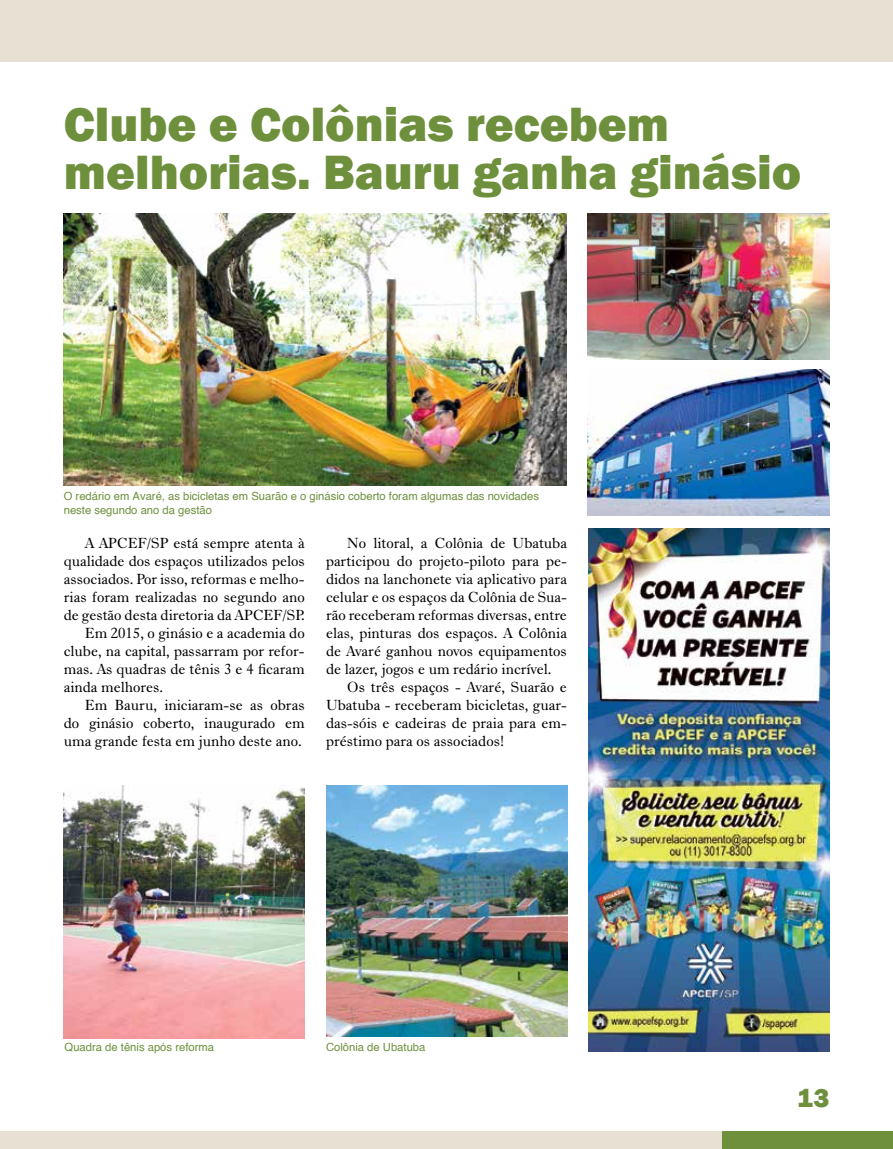
<style>
.page{position:relative;width:893px;height:1149px;background:#fff}
.page>*{position:absolute;margin:0;border:0;box-sizing:border-box;transform-origin:0 0}
.t1{font:800 49.5px/48px "Franklin Gothic";color:#6e903c}
.t2{font:800 27px "Franklin Gothic";color:#6e903c}
.t3{font:15px/18px "Dutch 766 BT Roman A";color:#000;text-align:justify}
.t4{font:11.25px/13.5px "Helvetica";color:#6e903c}
</style>
<div class="page">
<div style="left:0;top:1131px;width:723px;height:17px;background:#e6e1d3"></div>
<div style="left:0;top:0;width:893px;height:61px;background:#e6e1d3"></div>
<img style="left:64px;top:213px;width:503px;height:272px">
<img style="left:587px;top:213px;width:242px;height:146px">
<img style="left:588px;top:370px;width:242px;height:145px">
<img style="left:64px;top:785px;width:240px;height:252px">
<img style="left:326px;top:785px;width:241px;height:250px">
<div style="left:723px;top:1131px;width:170px;height:17px;background:#6e903c"></div>
<img style="left:588px;top:528px;width:242px;height:522px">
<h1 class="t1" style="left:64px;top:100px;width:739px">Clube e Colônias recebem melhorias. Bauru ganha ginásio</h1>
<p class="t4" style="left:64px;top:489px;width:477px">O redário em Avaré, as bicicletas em Suarão e o ginásio coberto foram algumas das novidades neste segundo ano da gestão</p>
<p class="t3" style="left:85px;top:533px;width:221px">A APCEF/SP está sempre atenta à</p>
<p class="t3" style="left:64px;top:551px;width:242px">qualidade dos espaços utilizados pelos</p>
<p class="t3" style="left:64px;top:569px;width:242px">associados. Por isso, reformas e melho-</p>
<p class="t3" style="left:64px;top:587px;width:242px">rias foram realizadas no segundo ano</p>
<p class="t3" style="left:64px;top:605px;width:242px">de gestão desta diretoria da APCEF/SP.</p>
<p class="t3" style="left:85px;top:623px;width:221px">Em 2015, o ginásio e a academia do</p>
<p class="t3" style="left:64px;top:641px;width:242px">clube, na capital, passarram por refor-</p>
<p class="t3" style="left:64px;top:659px;width:242px">mas. As quadras de tênis 3 e 4 ficaram</p>
<p class="t3" style="left:64px;top:677px;width:101px">ainda melhores.</p>
<p class="t3" style="left:85px;top:695px;width:221px">Em Bauru, iniciaram-se as obras</p>
<p class="t3" style="left:64px;top:713px;width:242px">do ginásio coberto, inaugurado em</p>
<p class="t3" style="left:64px;top:731px;width:239px">uma grande festa em junho deste ano.</p>
<p class="t3" style="left:326px;top:533px;width:242px;text-indent:21px">No litoral, a Colônia de Ubatuba participou do projeto-piloto para pe&shy;didos na lanchonete via aplicativo para celular e os espaços da Colônia de Sua&shy;rão receberam reformas diversas, entre elas, pinturas dos espaços. A Colônia de Avaré ganhou novos equipamentos de lazer, jogos e um redário incrível.</p>
<p class="t3" style="left:326px;top:677px;width:242px;text-indent:21px">Os três espaços - Avaré, Suarão e Ubatuba - receberam bicicletas, guar&shy;das-sóis e cadeiras de praia para em&shy;préstimo para os associados!</p>
<p class="t4" style="left:65px;top:1039px;width:151px">Quadra de tênis após reforma</p>
<p class="t4" style="left:326px;top:1039px;width:101px">Colônia de Ubatuba</p>
<h2 class="t2" style="left:797px;top:1079px;width:33px">13</h2>
</div>
